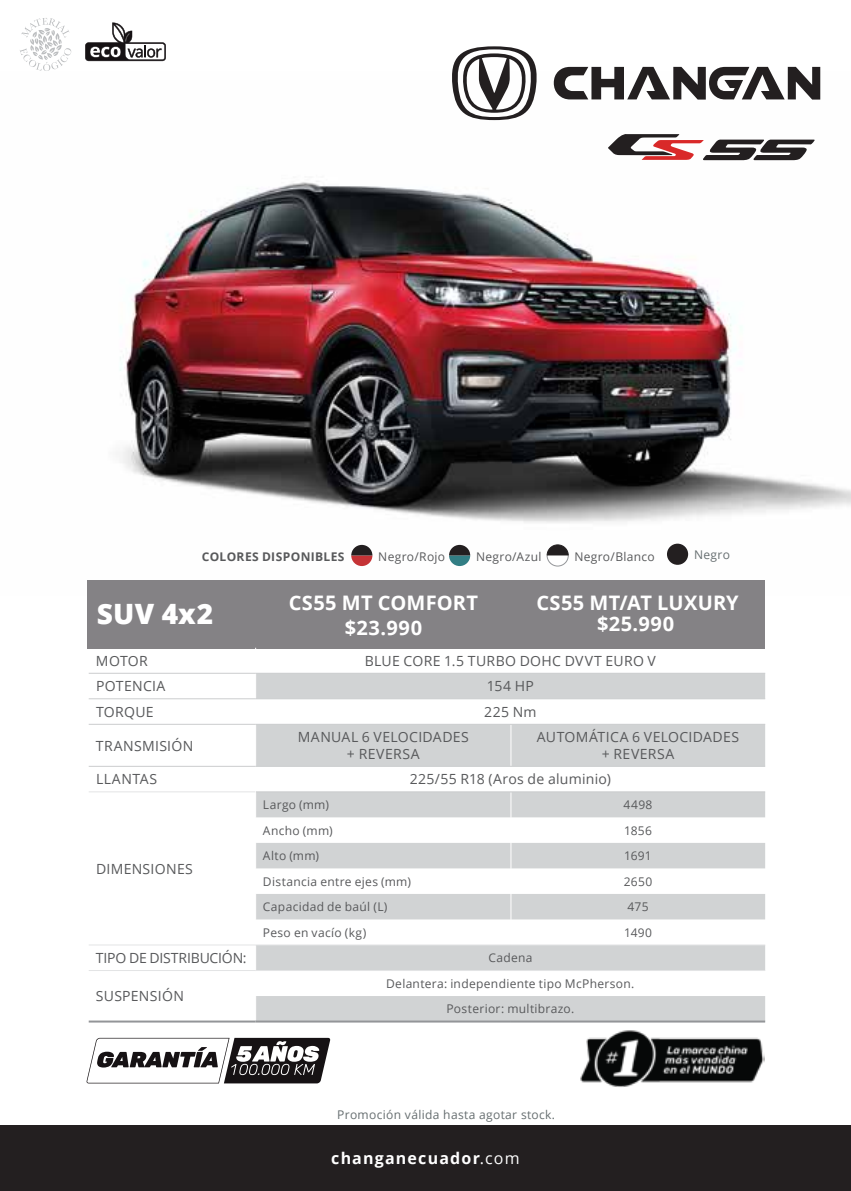
<style>
.page{position:relative;width:851px;height:1191px;background:#fff}
.page>*{position:absolute;margin:0;border:0;box-sizing:border-box;transform-origin:0 0}
.t1{font:800 28px "Open Sans";letter-spacing:.01em;color:#fff}
.t2{font:700 20px/25px "Open Sans";letter-spacing:.015em;color:#fff;text-align:center}
.t3{font:700 16px "Open Sans";letter-spacing:.075em;color:#fff}
.t4{font:14px/16.8px "Open Sans";letter-spacing:.02em;color:#58595b;text-align:center}
.t5{font:14px "Open Sans";letter-spacing:-.015em;color:#58595b}
.t6{font:12px/25.6px "Open Sans";letter-spacing:.025em;color:#58595b;text-align:center}
.t7{font:12px "Open Sans";letter-spacing:.025em;color:#666e70}
.t8{font:700 12px "Open Sans";letter-spacing:.03em;color:#58595b}
.s1{font-weight:400}
</style>
<div class="page">
<img style="left:120px;top:71px;width:730px;height:524px">
<div style="left:0;top:1125px;width:850px;height:66px;background:#231f20"></div>
<svg style="left:607px;top:134px;width:207px;height:26px"></svg>
<svg style="left:86px;top:1037px;width:244px;height:46px"></svg>
<img style="left:580px;top:1030px;width:184px;height:57px">
<svg style="left:351px;top:545px;width:21px;height:21px"></svg>
<svg style="left:449px;top:545px;width:21px;height:21px"></svg>
<svg style="left:546px;top:544px;width:22px;height:22px"></svg>
<div style="left:87px;top:580px;width:677px;height:68px;background:#848285"></div>
<svg style="left:256px;top:674px;width:509px;height:346px;fill:#d1d3d4"></svg>
<hr style="left:510px;top:724px;width:1px;height:42px;background:#fff">
<svg style="left:510px;top:792px;width:1px;height:152px"></svg>
<hr style="left:89px;top:673px;width:166px;height:1px;background:#cbcdce">
<hr style="left:255px;top:673px;width:256px;height:1px;background:#cbcdce">
<hr style="left:511px;top:673px;width:254px;height:1px;background:#cbcdce">
<hr style="left:89px;top:698px;width:166px;height:1px;background:#cbcdce">
<hr style="left:255px;top:698px;width:256px;height:1px;background:#cbcdce">
<hr style="left:511px;top:698px;width:254px;height:1px;background:#cbcdce">
<hr style="left:89px;top:724px;width:166px;height:1px;background:#cbcdce">
<hr style="left:255px;top:724px;width:256px;height:1px;background:#cbcdce">
<hr style="left:511px;top:724px;width:254px;height:1px;background:#cbcdce">
<hr style="left:89px;top:766px;width:166px;height:1px;background:#cbcdce">
<hr style="left:255px;top:766px;width:256px;height:1px;background:#cbcdce">
<hr style="left:511px;top:766px;width:254px;height:1px;background:#cbcdce">
<hr style="left:256px;top:791px;width:255px;height:1px;background:#cbcdce">
<hr style="left:511px;top:791px;width:254px;height:1px;background:#cbcdce">
<hr style="left:89px;top:1020px;width:166px;height:2px;background:#939598">
<hr style="left:89px;top:944px;width:166px;height:1px;background:#e3e4e5">
<hr style="left:255px;top:944px;width:256px;height:1px;background:#e3e4e5">
<hr style="left:511px;top:944px;width:254px;height:1px;background:#e3e4e5">
<hr style="left:89px;top:970px;width:166px;height:1px;background:#e3e4e5">
<hr style="left:255px;top:970px;width:256px;height:1px;background:#e3e4e5">
<hr style="left:511px;top:970px;width:254px;height:1px;background:#e3e4e5">
<hr style="left:89px;top:791px;width:166px;height:1px;background:#e3e4e5">
<hr style="left:255px;top:1020px;width:256px;height:2px;background:#939598">
<hr style="left:511px;top:1020px;width:254px;height:2px;background:#939598">
<svg style="left:20px;top:18px;width:51px;height:53px"></svg>
<svg style="left:85px;top:23px;width:81px;height:38px"></svg>
<svg style="left:553px;top:67px;width:267px;height:33px"></svg>
<svg style="left:449px;top:46px;width:90px;height:74px"></svg>
<div style="left:667px;top:543px;width:21px;height:22px;background:#231f20;border-radius:50%"></div>
<p class="t8" style="left:202px;top:548px;width:144px">COLORES DISPONIBLES</p>
<p class="t6" style="left:378px;top:543px;width:68px">Negro/Rojo</p>
<p class="t6" style="left:476px;top:543px;width:67px">Negro/Azul</p>
<p class="t6" style="left:574px;top:543px;width:82px">Negro/Blanco</p>
<p class="t7" style="left:694px;top:547px;width:37px">Negro</p>
<h1 class="t1" style="left:97px;top:592px;width:118px">SUV 4x2</h1>
<h2 class="t2" style="left:289px;top:590px;width:191px">CS55 MT COMFORT $23.990</h2>
<h2 class="t2" style="left:536px;top:590px;width:204px">CS55 MT/AT LUXURY</h2>
<h2 class="t2" style="left:597px;top:611px;width:79px">$25.990</h2>
<p class="t4" style="left:96px;top:652px;width:53px">MOTOR</p>
<p class="t4" style="left:364px;top:652px;width:293px">BLUE CORE 1.5 TURBO DOHC DVVT EURO V</p>
<p class="t4" style="left:96px;top:677px;width:71px">POTENCIA</p>
<p class="t4" style="left:487px;top:677px;width:48px">154 HP</p>
<p class="t4" style="left:96px;top:703px;width:59px">TORQUE</p>
<p class="t4" style="left:484px;top:703px;width:54px">225 Nm</p>
<p class="t4" style="left:96px;top:737px;width:99px">TRANSMISIÓN</p>
<p class="t4" style="left:298px;top:728px;width:172px">MANUAL 6 VELOCIDADES + REVERSA</p>
<p class="t4" style="left:537px;top:728px;width:203px">AUTOMÁTICA 6 VELOCIDADES + REVERSA</p>
<p class="t4" style="left:96px;top:770px;width:63px">LLANTAS</p>
<p class="t4" style="left:409px;top:770px;width:203px">225/55 R18 (Aros de aluminio)</p>
<p class="t4" style="left:96px;top:860px;width:98px">DIMENSIONES</p>
<p class="t6" style="left:263px;top:791px;width:67px">Largo (mm)</p>
<p class="t6" style="left:623px;top:791px;width:30px">4498</p>
<p class="t6" style="left:263px;top:817px;width:71px">Ancho (mm)</p>
<p class="t6" style="left:624px;top:817px;width:30px">1856</p>
<p class="t6" style="left:263px;top:842px;width:58px">Alto (mm)</p>
<p class="t6" style="left:624px;top:842px;width:29px">1691</p>
<p class="t6" style="left:263px;top:868px;width:149px">Distancia entre ejes (mm)</p>
<p class="t6" style="left:623px;top:868px;width:30px">2650</p>
<p class="t6" style="left:263px;top:893px;width:126px">Capacidad de baúl (L)</p>
<p class="t6" style="left:627px;top:893px;width:22px">475</p>
<p class="t6" style="left:263px;top:919px;width:105px">Peso en vacío (kg)</p>
<p class="t6" style="left:624px;top:919px;width:29px">1490</p>
<p class="t5" style="left:96px;top:948px;width:152px">TIPO DE DISTRIBUCIÓN:</p>
<p class="t6" style="left:488px;top:945px;width:46px">Cadena</p>
<p class="t4" style="left:96px;top:987px;width:89px">SUSPENSIÓN</p>
<p class="t6" style="left:386px;top:970px;width:250px">Delantera: independiente tipo McPherson.<br>Posterior: multibrazo.</p>
<p class="t7" style="left:337px;top:1106px;width:219px">Promoción válida hasta agotar stock.</p>
<h3 class="t3" style="left:331px;top:1147px;width:190px">changanecuador<span class="s1">.com</span></h3>
</div>
